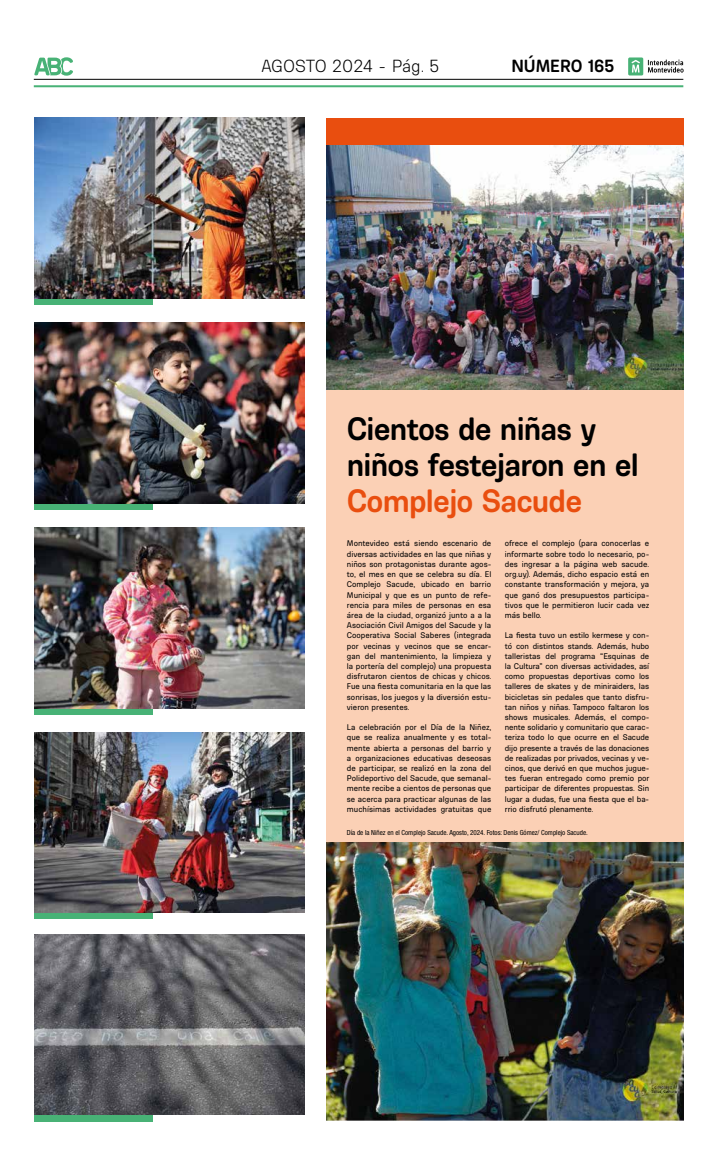
<style>
.page{position:relative;width:723px;height:1149px;background:#fff}
.page>*{position:absolute;margin:0;border:0;box-sizing:border-box;transform-origin:0 0}
.t1{font:700 33px/36px "Ciudadana";letter-spacing:-.025em;color:#000}
.t2{font:700 33px "Ciudadana";letter-spacing:-.025em;color:#e94e0f}
.t3{font:300 18px "Ciudadana";letter-spacing:-.005em;color:#000}
.t4{font:700 18px "Ciudadana";color:#000}
.t5{font:8.5px/10.2px "Ciudadana";color:#000;text-align:justify}
.t6{font:condensed 7px "Helvetica Neue LT Std";color:#000}
</style>
<div class="page">
<hr style="left:34px;top:79px;width:649px;height:1px;background:#000">
<hr style="left:34px;top:85px;width:649px;height:2px;background:#48b276">
<svg style="left:34px;top:57px;width:39px;height:19px"></svg>
<svg style="left:628px;top:57px;width:55px;height:18px"></svg>
<div style="left:34px;top:298px;width:118px;height:6px;background:#48b276"></div>
<div style="left:34px;top:503px;width:118px;height:6px;background:#48b276"></div>
<svg style="left:34px;top:707px;width:118px;height:7px"></svg>
<div style="left:34px;top:912px;width:118px;height:6px;background:#48b276"></div>
<div style="left:34px;top:1114px;width:118px;height:6px;background:#48b276"></div>
<div style="left:326px;top:118px;width:357px;height:1002px;background:#fbd0b5"></div>
<img style="left:34px;top:527px;width:271px;height:180px">
<img style="left:34px;top:322px;width:271px;height:181px">
<img style="left:34px;top:118px;width:271px;height:180px">
<img style="left:34px;top:732px;width:271px;height:180px">
<img style="left:34px;top:934px;width:271px;height:180px">
<img style="left:326px;top:145px;width:357px;height:244px">
<img style="left:326px;top:842px;width:357px;height:278px">
<div style="left:326px;top:118px;width:357px;height:27px;background:#e94e0f"></div>
<h2 class="t3" style="left:261px;top:56px;width:179px">AGOSTO 2024 - Pág. 5</h2>
<h2 class="t4" style="left:511px;top:55px;width:104px">NÚMERO 165</h2>
<h1 class="t1" style="left:347px;top:410px;width:293px">Cientos de niñas y niños festejaron en el</h1>
<h1 class="t2" style="left:347px;top:481px;width:237px">Complejo Sacude</h1>
<p class="t5" style="left:505px;top:538px;width:146px">ofrece el complejo (para conocerlas e informarte sobre todo lo necesario, po&shy;des ingresar a la página web sacude. org.uy). Además, dicho espacio está en constante transformación y mejora, ya que ganó dos presupuestos participa&shy;tivos que le permitieron lucir cada vez más bello.</p>
<p class="t5" style="left:505px;top:630px;width:146px">La fiesta tuvo un estilo kermese y con&shy;tó con distintos stands. Además, hubo talleristas del programa “Esquinas de la Cultura” con diversas actividades, así como propuestas deportivas como los talleres de skates y de miniraiders, las bicicletas sin pedales que tanto disfru&shy;tan niños y niñas. Tampoco faltaron los shows musicales. Además, el compo&shy;nente solidario y comunitario que carac&shy;teriza todo lo que ocurre en el Sacude dijo presente a través de las donaciones de realizadas por privados, vecinas y ve&shy;cinos, que derivó en que muchos jugue&shy;tes fueran entregado como premio por participar de diferentes propuestas. Sin lugar a dudas, fue una fiesta que el ba&shy;rrio disfrutó plenamente.</p>
<p class="t6" style="left:347px;top:827px;width:242px">Día de la Niñez en el Complejo Sacude. Agosto, 2024. Fotos: Denis Gómez/ Complejo Sacude.</p>
<p class="t5" style="left:347px;top:538px;width:146px">Montevideo está siendo escenario de diversas actividades en las que niñas y niños son protagonistas durante agos&shy;to, el mes en que se celebra su día. El Complejo Sacude, ubicado en barrio Municipal y que es un punto de refe&shy;rencia para miles de personas en esa área de la ciudad, organizó junto a a la Asociación Civil Amigos del Sacude y la Cooperativa Social Saberes (integrada por vecinas y vecinos que se encar&shy;gan del mantenimiento, la limpieza y la portería del complejo) una propuesta disfrutaron cientos de chicas y chicos.<br>Fue una fiesta comunitaria en la que las sonrisas, los juegos y la diversión estu&shy;vieron presentes.</p>
<p class="t5" style="left:347px;top:721px;width:146px">La celebración por el Día de la Niñez, que se realiza anualmente y es total&shy;mente abierta a personas del barrio y a organizaciones educativas deseosas de participar, se realizó en la zona del Polideportivo del Sacude, que semanal&shy;mente recibe a cientos de personas que se acerca para practicar algunas de las muchísimas actividades gratuitas que</p>
</div>
